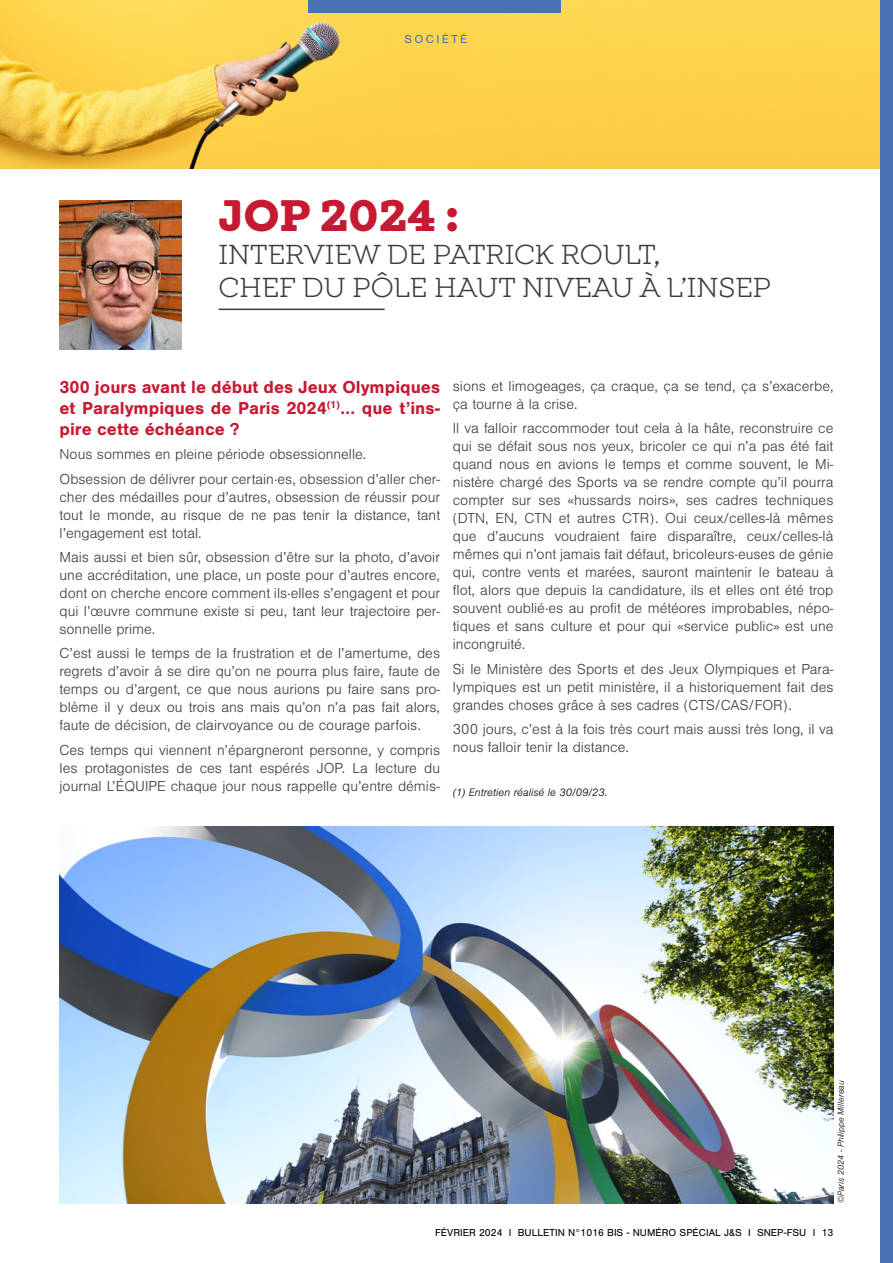
<style>
.page{position:relative;width:893px;height:1263px;background:#fff}
.page>*{position:absolute;margin:0;border:0;box-sizing:border-box;transform-origin:0 0}
.t1{font:700 45px "Winden Alt";color:#c61a32}
.t2{font:28.5px/33px "Winden Alt";color:#3c3c3b}
.t3{font:700 18px/21px "Nimbus San";color:#c61a32;text-align:justify}
.t4{font:300 15px/18px "Nimbus San";color:#3c3c3b;text-align:justify}
.t5{font:12px "Nimbus San";letter-spacing:.2em;color:#4871b6}
.t6{font:italic 300 11.25px "Nimbus San";color:#000}
.t7{font:10.5px "Nimbus San";color:#000}
.t8{font:italic 300 9px "Nimbus San";color:#000}
</style>
<div class="page">
<hr style="left:0;top:773px;width:1px;height:490px;background:#9c3">
<img style="left:0;top:0;width:880px;height:169px">
<hr style="left:219px;top:309px;width:166px;height:1px;background:#3c3c3b">
<img style="left:60px;top:200px;width:121px;height:149px">
<img style="left:60px;top:827px;width:773px;height:376px">
<div style="left:308px;top:0;width:253px;height:13px;background:#4871b6"></div>
<div style="left:880px;top:0;width:13px;height:1263px;background:#4871b6"></div>
<p class="t5" style="left:404px;top:32px;width:65px">SOCIÉTÉ</p>
<h1 class="t1" style="left:219px;top:186px;width:242px">JOP 2024 :</h1>
<h2 class="t2" style="left:219px;top:239px;width:554px">INTERVIEW DE PATRICK ROULT,<br>CHEF DU PÔLE HAUT NIVEAU À L’INSEP</h2>
<p class="t3" style="left:60px;top:377px;width:382px">300 jours avant le début des Jeux Olympiques et Paralympiques de Paris 2024<sup>(1)</sup>... que t’ins&shy;pire cette échéance ?</p>
<p class="t4" style="left:60px;top:443px;width:382px;line-height:24.3px">Nous sommes en pleine période obsessionnelle.<br>Obsession de délivrer pour certain·es, obsession d’aller cher-</p>
<p class="t4" style="left:60px;top:488px;width:382px">cher des médailles pour d’autres, obsession de réussir pour tout le monde, au risque de ne pas tenir la distance, tant l’engagement est total.</p>
<p class="t4" style="left:60px;top:548px;width:382px">Mais aussi et bien sûr, obsession d’être sur la photo, d’avoir une accréditation, une place, un poste pour d’autres encore, dont on cherche encore comment ils·elles s’engagent et pour qui l’œuvre commune existe si peu, tant leur trajectoire per&shy;sonnelle prime.</p>
<p class="t4" style="left:60px;top:645px;width:382px">C’est aussi le temps de la frustration et de l’amertume, des regrets d’avoir à se dire qu’on ne pourra plus faire, faute de temps ou d’argent, ce que nous aurions pu faire sans pro&shy;blème il y deux ou trois ans mais qu’on n’a pas fait alors, faute de décision, de clairvoyance ou de courage parfois.</p>
<p class="t4" style="left:60px;top:741px;width:382px">Ces temps qui viennent n’épargneront personne, y compris les protagonistes de ces tant espérés JOP. La lecture du journal L’ÉQUIPE chaque jour nous rappelle qu’entre démis-</p>
<p class="t4" style="left:453px;top:377px;width:382px">sions et limogeages, ça craque, ça se tend, ça s’exacerbe, ça tourne à la crise.</p>
<p class="t4" style="left:453px;top:420px;width:382px">Il va falloir raccommoder tout cela à la hâte, reconstruire ce qui se défait sous nos yeux, bricoler ce qui n’a pas été fait quand nous en avions le temps et comme souvent, le Mi&shy;nistère chargé des Sports va se rendre compte qu’il pourra compter sur ses «hussards noirs», ses cadres techniques (DTN, EN, CTN et autres CTR). Oui ceux/celles-là mêmes que d’aucuns voudraient faire disparaître, ceux/celles-là mêmes qui n’ont jamais fait défaut, bricoleurs·euses de génie qui, contre vents et marées, sauront maintenir le bateau à flot, alors que depuis la candidature, ils et elles ont été trop souvent oublié·es au profit de météores improbables, népo&shy;tiques et sans culture et pour qui «service public» est une incongruité.</p>
<p class="t4" style="left:453px;top:660px;width:382px">Si le Ministère des Sports et des Jeux Olympiques et Para&shy;lympiques est un petit ministère, il a historiquement fait des grandes choses grâce à ses cadres (CTS/CAS/FOR).</p>
<p class="t4" style="left:453px;top:720px;width:382px">300 jours, c’est à la fois très court mais aussi très long, il va nous falloir tenir la distance.</p>
<p class="t6" style="left:453px;top:786px;width:156px">(1) Entretien réalisé le 30/09/23.</p>
<p class="t8" style="left:836px;top:1203px;width:124px;rotate:-90deg">©Paris 2024 - Philippe Millereau</p>
<p class="t7" style="left:435px;top:1227px;width:400px">FÉVRIER 2024 I BULLETIN N°1016 BIS - NUMÉRO SPÉCIAL J&amp;S I SNEP-FSU I 13</p>
</div>
